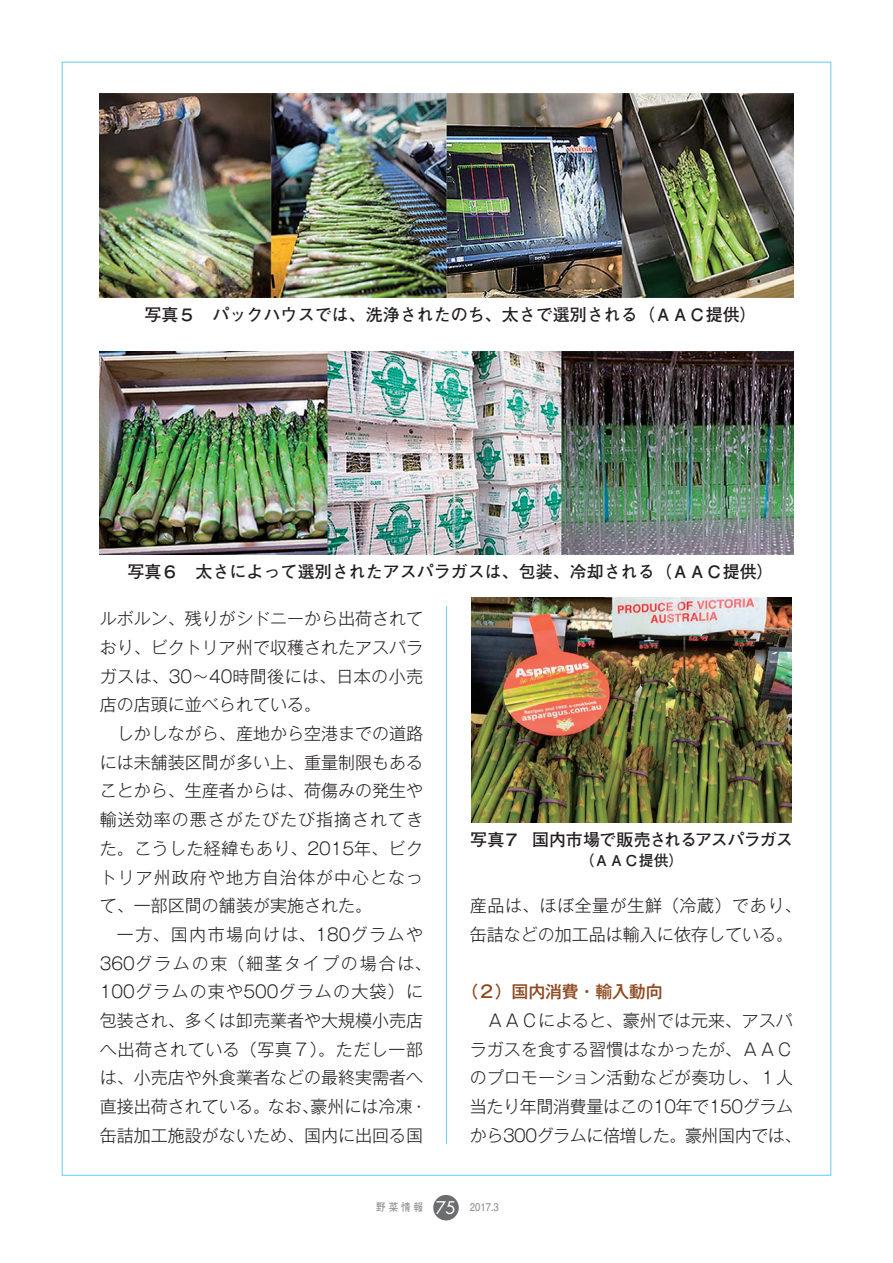
<style>
.page{position:relative;width:893px;height:1263px;background:#fff}
.page>*{position:absolute;margin:0;border:0;box-sizing:border-box;transform-origin:0 0}
.海外-本文{font:300 16.95px/28.7px "Gothic MB101 Pr 5";color:#231f20;text-align:justify}
.図表キャプション{font:700 16.95px "Futo Go B101 Pr 5";color:#231f20}
.図表キャプション-2{font:700 16.95px "Futo Go B101 Pr 5";letter-spacing:-.055em;color:#231f20}
.小見出し2{font:500 16.95px "Gothic MB101 Pr 5";letter-spacing:-.015em;color:#8e4a20}
.図表キャプション-3{font:700 14.85px "Futo Go B101 Pr 5";color:#231f20}
.t1{font:700 10.65px "Futo Go B101 Pr 5";letter-spacing:.15em;color:#939598;scale:.9 1}
.s1{font-family:"Futura";font-weight:400;font-size:16.95px;color:#fff}
</style>
<div class="page">
<div style="left:433px;top:1195px;width:26px;height:25px;background:#6c6d70;border-radius:50%"></div>
<hr style="left:446px;top:94px;width:1px;height:1050px;background:#6bcff6">
<div style="left:100px;top:325px;width:693px;height:281px;background:#fff"></div>
<img style="left:100px;top:94px;width:693px;height:203px">
<img style="left:471px;top:597px;width:320px;height:226px">
<img style="left:100px;top:351px;width:693px;height:203px">
<p class="図表キャプション" style="left:145px;top:301px;width:614px">写真５　パックハウスでは、洗浄されたのち、太さで選別される（ＡＡＣ提供）</p>
<p class="図表キャプション" style="left:128px;top:558px;width:648px">写真６　太さによって選別されたアスパラガスは、包装、冷却される（ＡＡＣ提供）</p>
<p class="海外-本文" style="left:100px;top:603px;width:325px">ルボルン、残りがシドニーから出荷されており、ビクトリア州で収穫されたアスパラガスは、30〜40時間後には、日本の小売店の店頭に並べられている。</p>
<p class="海外-本文" style="left:100px;top:718px;width:325px;text-indent:17px">しかしながら、産地から空港までの道路には未舗装区間が多い上、重量制限もあることから、生産者からは、荷傷みの発生や輸送効率の悪さがたびたび指摘されてきた。こうした経緯もあり、2015年、ビクトリア州政府や地方自治体が中心となって、一部区間の舗装が実施された。</p>
<p class="海外-本文" style="left:100px;top:919px;width:333px;text-align:center">一方、国内市場向けは、180グラムや<br>360グラムの束（細茎タイプの場合は、<br>100グラムの束や500グラムの大袋）に包装され、多くは卸売業者や大規模小売店へ出荷されている（写真７）。ただし一部は、小売店や外食業者などの最終実需者へ直接出荷されている。なお、豪州には冷凍・缶詰加工施設がないため、国内に出回る国</p>
<p class="図表キャプション-2" style="left:470px;top:826px;width:324px">写真７ 国内市場で販売されるアスパラガス</p>
<p class="図表キャプション-3" style="left:579px;top:848px;width:106px">（ＡＡＣ提供）</p>
<p class="海外-本文" style="left:470px;top:890px;width:333px">産品は、ほぼ全量が生鮮（冷蔵）であり、缶詰などの加工品は輸入に依存している。</p>
<p class="小見出し2" style="left:461px;top:978px;width:203px">（２）国内消費・輸入動向</p>
<p class="海外-本文" style="left:470px;top:1005px;width:333px;text-align:center">ＡＡＣによると、豪州では元来、アスパ<br>ラガスを食する習慣はなかったが、ＡＡＣのプロモーション活動などが奏功し、１人当たり年間消費量はこの10年で150グラムから300グラムに倍増した。豪州国内では、</p>
<p class="t1" style="left:376px;top:1198px;width:138px">野菜情報 <span class="s1">75</span> 2017.3</p>
</div>
